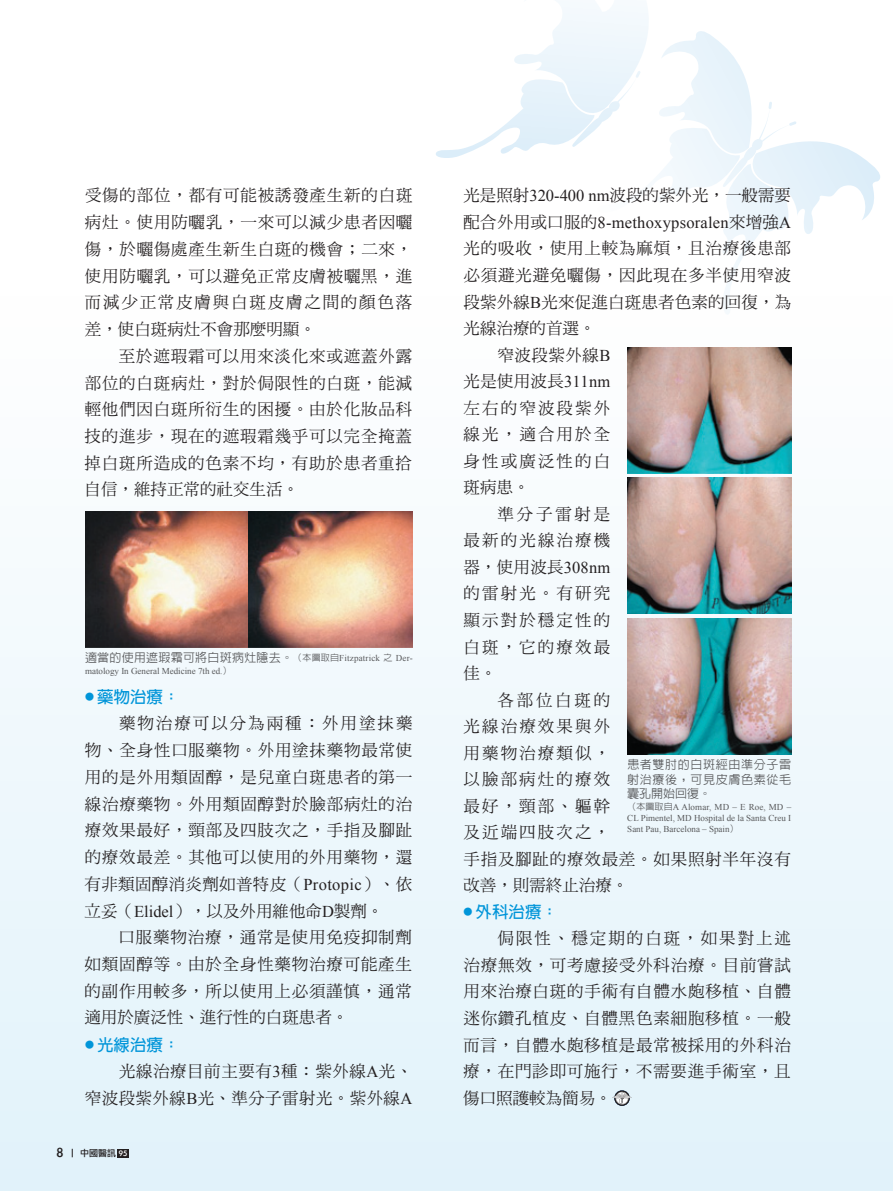
<style>
.page{position:relative;width:893px;height:1191px;background:#fff}
.page>*{position:absolute;margin:0;border:0;box-sizing:border-box;transform-origin:0 0}
.t1{font:16.5px/26.7px "DF Ming Std W5";letter-spacing:.045em;color:#231f20;text-align:justify}
.t2{font:16.5px "DF Ming Std W5";letter-spacing:.125em;color:#231f20}
.t3{font:16.5px "DF Ming Std W5";color:#231f20}
.t4{font:16.5px/26.7px "DF Ming Std W5";letter-spacing:.025em;color:#231f20;text-align:right}
.t5{font:16.5px "Times New Roman";letter-spacing:.015em;color:#231f20}
.t6{font:16.5px "DF Ming Std W5";letter-spacing:.01em;color:#231f20}
.t7{font:700 16.5px "New Gothic";color:#0095d9}
.t8{font:500 12px "Lin Gothic";letter-spacing:.02em;color:#57585a}
.t9{font:500 12px/14.4px "Lin Gothic";letter-spacing:.055em;color:#57585a;text-align:justify}
.t10{font:9px/10.8px "Times New Roman";color:#57585a;text-align:justify}
.t11{font:9px "Li Gothic Med";color:#231f20}
.s1{font-size:9px}
.s2{font-family:"Times New Roman";font-weight:400;font-size:9px}
.s3{font-family:"Lin Gothic";font-weight:500}
.s4{font-family:"Times New Roman"}
.s5{font-size:15px}
.s6{color:#fff}
.s7{font-family:"DF Ming Std W5"}
</style>
<div class="page">
<div style="left:0;top:0;width:893px;height:1191px;background:linear-gradient(to bottom,#fff,#e2f2fa)"></div>
<svg style="left:434px;top:0;width:446px;height:316px"></svg>
<img style="left:85px;top:511px;width:328px;height:136px">
<svg style="left:614px;top:1090px;width:16px;height:16px"></svg>
<svg style="left:612px;top:1091px;width:20px;height:13px"></svg>
<img style="left:627px;top:347px;width:164px;height:126px">
<img style="left:627px;top:477px;width:164px;height:137px">
<img style="left:627px;top:618px;width:164px;height:136px">
<div style="left:117px;top:1148px;width:12px;height:9px;background:#231f20"></div>
<p class="t1" style="left:85px;top:182px;width:329px">受傷的部位，都有可能被誘發產生新的白斑病灶。使用防曬乳，一來可以減少患者因曬傷，於曬傷處產生新生白斑的機會；二來，使用防曬乳，可以避免正常皮膚被曬黑，進而減少正常皮膚與白斑皮膚之間的顏色落差，使白斑病灶不會那麼明顯。</p>
<p class="t1" style="left:84px;top:342px;width:329px;text-indent:34px">至於遮瑕霜可以用來淡化來或遮蓋外露部位的白斑病灶，對於侷限性的白斑，能減輕他們因白斑所衍生的困擾。由於化妝品科技的進步，現在的遮瑕霜幾乎可以完全掩蓋掉白斑所造成的色素不均，有助於患者重拾自信，維持正常的社交生活。</p>
<p class="t8" style="left:85px;top:651px;width:329px">適當的使用遮瑕霜可將白斑病灶隱去。<span class="s1">（本圖取自</span><span class="s2">Fitzpatrick</span> <span class="s1">之</span> <span class="s2">Der-</span></p>
<p class="t10" style="left:85px;top:665px;width:148px">matology In General Medicine 7th ed.<span class="s3">）</span></p>
<p class="t7" style="left:85px;top:688px;width:96px"><sup>●</sup> 藥物治療：</p>
<p class="t1" style="left:85px;top:710px;width:329px;text-indent:34px">藥物治療可以分為兩種：外用塗抹藥物、全身性口服藥物。外用塗抹藥物最常使用的是外用類固醇，是兒童白斑患者的第一線治療藥物。外用類固醇對於臉部病灶的治療效果最好，頸部及四肢次之，手指及腳趾的療效最差。其他可以使用的外用藥物，還有非類固醇消炎劑如普特皮（<span class="s4">Protopic</span>）、依立妥（<span class="s4">Elidel</span>），以及外用維他命<span class="s4">D</span>製劑。</p>
<p class="t1" style="left:84px;top:923px;width:329px;text-indent:34px">口服藥物治療，通常是使用免疫抑制劑如類固醇等。由於全身性藥物治療可能產生的副作用較多，所以使用上必須謹慎，通常適用於廣泛性、進行性的白斑患者。</p>
<p class="t7" style="left:85px;top:1036px;width:96px"><sup>●</sup> 光線治療：</p>
<p class="t4" style="left:85px;top:1057px;width:329px">光線治療目前主要有<span class="s4">3</span>種：紫外線<span class="s4">A</span>光、<br>窄波段紫外線<span class="s4">B</span>光、準分子雷射光。紫外線<span class="s4">A</span></p>
<p class="t11" style="left:57px;top:1148px;width:72px"><span class="s5">8</span> 中國醫訊 <span class="s6">95</span></p>
<p class="t3" style="left:463px;top:186px;width:329px">光是照射<span class="s4">320-400 nm</span>波段的紫外光，一般需要</p>
<p class="t5" style="left:463px;top:211px;width:329px"><span class="s7">配合外用或口服的</span>8-methoxypsoralen<span class="s7">來增強</span>A</p>
<p class="t1" style="left:464px;top:235px;width:329px">光的吸收，使用上較為麻煩，且治療後患部</p>
<p class="t1" style="left:464px;top:261px;width:329px">必須避光避免曬傷，因此現在多半使用窄波</p>
<p class="t6" style="left:463px;top:293px;width:329px">段紫外線<span class="s4">B</span>光來促進白斑患者色素的回復，為</p>
<p class="t3" style="left:464px;top:319px;width:133px">光線治療的首選。</p>
<p class="t1" style="left:498px;top:341px;width:114px">窄波段紫外線<span class="s4">B</span></p>
<p class="t1" style="left:464px;top:367px;width:148px">光是使用波長<span class="s4">311nm</span></p>
<p class="t2" style="left:464px;top:399px;width:148px">左右的窄波段紫外</p>
<p class="t1" style="left:464px;top:421px;width:148px">線光，適合用於全</p>
<p class="t2" style="left:464px;top:452px;width:148px">身性或廣泛性的白</p>
<p class="t1" style="left:464px;top:474px;width:67px">斑病患。</p>
<p class="t1" style="left:498px;top:500px;width:114px">準分子雷射是</p>
<p class="t2" style="left:464px;top:531px;width:148px">最新的光線治療機</p>
<p class="t1" style="left:464px;top:553px;width:148px">器，使用波長<span class="s4">308nm</span></p>
<p class="t1" style="left:464px;top:580px;width:148px">的雷射光。有研究</p>
<p class="t2" style="left:464px;top:611px;width:148px">顯示對於穩定性的</p>
<p class="t1" style="left:463px;top:633px;width:148px">白斑，它的療效最</p>
<p class="t1" style="left:463px;top:659px;width:34px">佳。</p>
<p class="t1" style="left:497px;top:686px;width:114px">各部位白斑的</p>
<p class="t2" style="left:464px;top:717px;width:148px">光線治療效果與外</p>
<p class="t2" style="left:463px;top:744px;width:148px">用藥物治療類似，</p>
<p class="t2" style="left:463px;top:770px;width:148px">以臉部病灶的療效</p>
<p class="t1" style="left:463px;top:792px;width:148px">最好，頸部、軀幹</p>
<p class="t2" style="left:463px;top:823px;width:148px">及近端四肢次之，</p>
<p class="t1" style="left:463px;top:845px;width:329px">手指及腳趾的療效最差。如果照射半年沒有</p>
<p class="t3" style="left:463px;top:876px;width:166px">改善，則需終止治療。</p>
<p class="t7" style="left:464px;top:903px;width:96px"><sup>●</sup> 外科治療：</p>
<p class="t1" style="left:463px;top:925px;width:329px;text-indent:34px">侷限性、穩定期的白斑，如果對上述治療無效，可考慮接受外科治療。目前嘗試用來治療白斑的手術有自體水皰移植、自體迷你鑽孔植皮、自體黑色素細胞移植。一般而言，自體水皰移植是最常被採用的外科治療，在門診即可施行，不需要進手術室，且傷口照護較為簡易。</p>
<p class="t9" style="left:627px;top:757px;width:165px">患者雙肘的白斑經由準分子雷射治療後，可見皮膚色素從毛囊孔開始回復。</p>
<p class="t10" style="left:627px;top:801px;width:165px"><span class="s3">（本圖取自</span>A Alomar, MD – E Roe, MD – CL Pimentel, MD Hospital de la Santa Creu I Sant Pau, Barcelona – Spain<span class="s3">）</span></p>
</div>
